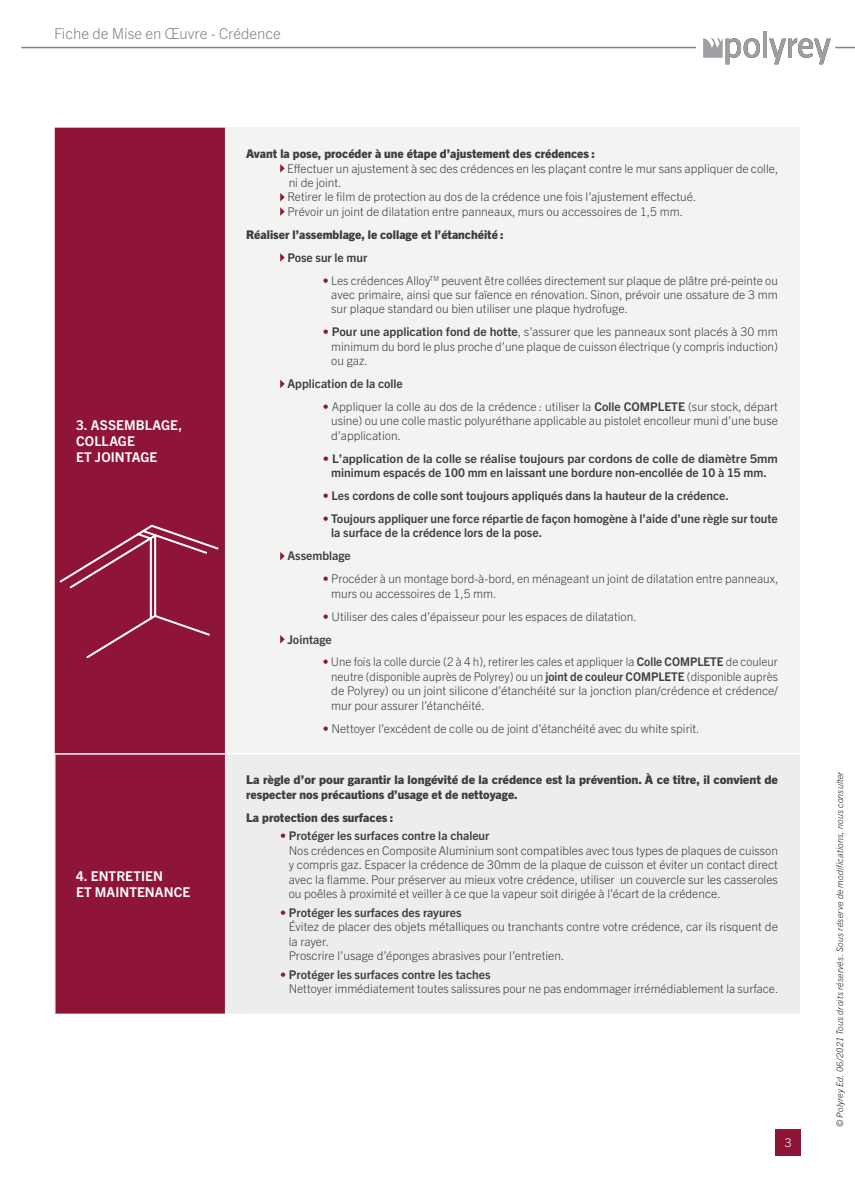
<style>
.page{position:relative;width:855px;height:1183px;background:#fff}
.page>*{position:absolute;margin:0;border:0;box-sizing:border-box;transform-origin:0 0}
.t1{font:300 15px "Trade Gothic Next LT Pro";color:#808285}
.t2{font:700 13.5px/16.2px "Trade Gothic Next LT Pro";letter-spacing:.005em;color:#fff}
.t3{font:300 12px/14.4px "Trade Gothic Next LT Pro";color:#3e3e3f}
.t4{font:300 12px/14.4px "Trade Gothic Next LT Pro";color:#3e3e3f;text-align:justify;scale:.96 1}
.t5{font:700 12px/14.4px "Trade Gothic Next LT Pro";color:#3e3e3f}
.t6{font:700 12px/14.4px "Trade Gothic Next LT Pro";color:#3e3e3f;text-align:center;scale:1.04 1}
.t7{font:800 12px/14.4px "Trade Gothic Next LT Pro";color:#3e3e3f;scale:1.04 1}
.t8{font:800 12px "Trade Gothic Next LT Pro";color:#3e3e3f}
.t9{font:300 12px "Trade Gothic Next LT Pro";color:#fff}
.t10{font:italic 300 9px "Trade Gothic Next LT Pro";letter-spacing:.025em;color:#231f20}
.s1{font-weight:400;color:#8e1438}
.s2{font-weight:700}
.s3{color:#8e1438}
.s4{font-weight:700;color:#8e1438}
</style>
<div class="page">
<hr style="left:21px;top:47px;width:675px;height:1px;background:#808285">
<div style="left:775px;top:1128px;width:26px;height:26px;background:#8e1438"></div>
<div style="left:55px;top:128px;width:170px;height:885px;background:#8e1438"></div>
<div style="left:225px;top:128px;width:574px;height:625px;background:#f3f3f1"></div>
<div style="left:225px;top:753px;width:574px;height:261px;background:#ededed"></div>
<hr style="left:54px;top:754px;width:2px;height:259px;background:#f3f3f1">
<hr style="left:54px;top:753px;width:171px;height:1px;background:#fff">
<hr style="left:225px;top:753px;width:574px;height:1px;background:#fff">
<hr style="left:225px;top:1013px;width:574px;height:1px;background:#fff">
<svg style="left:280px;top:164px;width:5px;height:8px"></svg>
<svg style="left:280px;top:193px;width:5px;height:8px"></svg>
<svg style="left:280px;top:207px;width:5px;height:9px"></svg>
<svg style="left:280px;top:253px;width:5px;height:9px"></svg>
<svg style="left:280px;top:379px;width:5px;height:9px"></svg>
<svg style="left:280px;top:552px;width:5px;height:8px"></svg>
<svg style="left:280px;top:635px;width:5px;height:8px"></svg>
<svg style="left:58px;top:523px;width:162px;height:136px;background:#942143"></svg>
<hr style="left:763px;top:31px;width:4px;height:26px;background:#9d9fa2">
<svg style="left:769px;top:38px;width:86px;height:26px"></svg>
<svg style="left:703px;top:38px;width:57px;height:26px"></svg>
<p class="t1" style="left:54px;top:23px;width:228px">Fiche de Mise en Œuvre - Crédence</p>
<p class="t2" style="left:76px;top:416px;width:108px">3. ASSEMBLAGE,<br>COLLAGE<br>ET JOINTAGE</p>
<p class="t2" style="left:76px;top:867px;width:116px">4. ENTRETIEN<br>ET MAINTENANCE</p>
<p class="t8" style="left:246px;top:145px;width:350px">Avant la pose, procéder à une étape d’ajustement des crédences :</p>
<p class="t3" style="left:287px;top:160px;width:493px">Effectuer un ajustement à sec des crédences en les plaçant contre le mur sans appliquer de colle, ni de joint.<br>Retirer le film de protection au dos de la crédence une fois l’ajustement effectué.<br>Prévoir un joint de dilatation entre panneaux, murs ou accessoires de 1,5 mm.</p>
<p class="t8" style="left:246px;top:226px;width:259px">Réaliser l’assemblage, le collage et l’étanchéité :</p>
<p class="t5" style="left:287px;top:249px;width:81px">Pose sur le mur</p>
<p class="t3" style="left:331px;top:272px;width:448px;text-align:justify;text-indent:-9px"><span class="s1">•</span> Les crédences Alloy<sup>TM</sup> peuvent être collées directement sur plaque de plâtre pré-peinte ou avec primaire, ainsi que sur faïence en rénovation. Sinon, prévoir une ossature de 3 mm sur plaque standard ou bien utiliser une plaque hydrofuge.</p>
<p class="t3" style="left:331px;top:324px;width:448px;text-align:justify;text-indent:-9px"><span class="s1">•</span> <span class="s2">Pour une application fond de hotte</span>, s’assurer que les panneaux sont placés à 30 mm minimum du bord le plus proche d’une plaque de cuisson électrique (y compris induction) ou gaz.</p>
<p class="t5" style="left:287px;top:375px;width:117px">Application de la colle</p>
<p class="t3" style="left:331px;top:398px;width:448px;text-align:justify;text-indent:-9px"><span class="s1">•</span> Appliquer la colle au dos de la crédence : utiliser la <span class="s2">Colle COMPLETE</span> (sur stock, départ usine) ou une colle mastic polyuréthane applicable au pistolet encolleur muni d’une buse d’application.</p>
<p class="t6" style="left:323px;top:450px;width:439px"><span class="s1">•</span> L’application de la colle se réalise toujours par cordons de colle de diamètre 5mm minimum espacés de 100 mm en laissant une bordure non-encollée de 10 à 15 mm.</p>
<p class="t5" style="left:323px;top:487px;width:407px"><span class="s3">•</span> Les cordons de colle sont toujours appliqués dans la hauteur de la crédence.</p>
<p class="t5" style="left:331px;top:510px;width:448px;text-indent:-8px"><span class="s3">•</span> Toujours appliquer une force répartie de façon homogène à l’aide d’une règle sur toute la surface de la crédence lors de la pose.</p>
<p class="t5" style="left:287px;top:548px;width:65px">Assemblage</p>
<p class="t3" style="left:331px;top:570px;width:448px;text-indent:-9px"><span class="s1">•</span> Procéder à un montage bord-à-bord, en ménageant un joint de dilatation entre panneaux, murs ou accessoires de 1,5 mm.</p>
<p class="t3" style="left:287px;top:604px;width:351px;line-height:23px;text-indent:35px"><span class="s1">•</span> Utiliser des cales d’épaisseur pour les espaces de dilatation.<br><span class="s2">Jointage</span></p>
<p class="t4" style="left:331px;top:654px;width:467px;text-indent:-9px"><span class="s1">•</span> Une fois la colle durcie (2 à 4 h), retirer les cales et appliquer la <span class="s2">Colle COMPLETE</span> de couleur neutre (disponible auprès de Polyrey) ou un <span class="s2">joint de couleur COMPLETE</span> (disponible auprès de Polyrey) ou un joint silicone d’étanchéité sur la jonction plan/crédence et crédence/ mur pour assurer l’étanchéité.</p>
<p class="t3" style="left:323px;top:720px;width:378px"><span class="s1">•</span> Nettoyer l’excédent de colle ou de joint d’étanchéité avec du white spirit.</p>
<p class="t7" style="left:246px;top:771px;width:513px">La règle d’or pour garantir la longévité de la crédence est la prévention. À ce titre, il convient de respecter nos précautions d’usage et de nettoyage.</p>
<p class="t8" style="left:246px;top:808px;width:149px">La protection des surfaces :</p>
<p class="t3" style="left:289px;top:827px;width:490px;text-indent:-8px"><span class="s4">•</span> <span class="s2">Protéger les surfaces contre la chaleur<br></span>Nos crédences en Composite Aluminium sont compatibles avec tous types de plaques de cuisson y compris gaz. Espacer la crédence de 30mm de la plaque de cuisson et éviter un contact direct avec la flamme. Pour préserver au mieux votre crédence, utiliser un couvercle sur les casseroles ou poêles à proximité et veiller à ce que la vapeur soit dirigée à l’écart de la crédence.</p>
<p class="t3" style="left:289px;top:904px;width:491px;text-indent:-9px"><span class="s1">•</span> <span class="s2">Protéger les surfaces des rayures<br></span>Évitez de placer des objets métalliques ou tranchants contre votre crédence, car ils risquent de la rayer.<br>Proscrire l’usage d’éponges abrasives pour l’entretien.</p>
<p class="t3" style="left:289px;top:966px;width:491px;text-indent:-9px"><span class="s1">•</span> <span class="s2">Protéger les surfaces contre les taches<br></span>Nettoyer immédiatement toutes salissures pour ne pas endommager irrémédiablement la surface.</p>
<p class="t9" style="left:784px;top:1133px;width:8px">3</p>
<p class="t10" style="left:833px;top:1126px;width:357px;rotate:-90deg">© Polyrey Ed. 06/2021 Tous droits réservés. Sous réserve de modifications, nous consulter</p>
</div>
